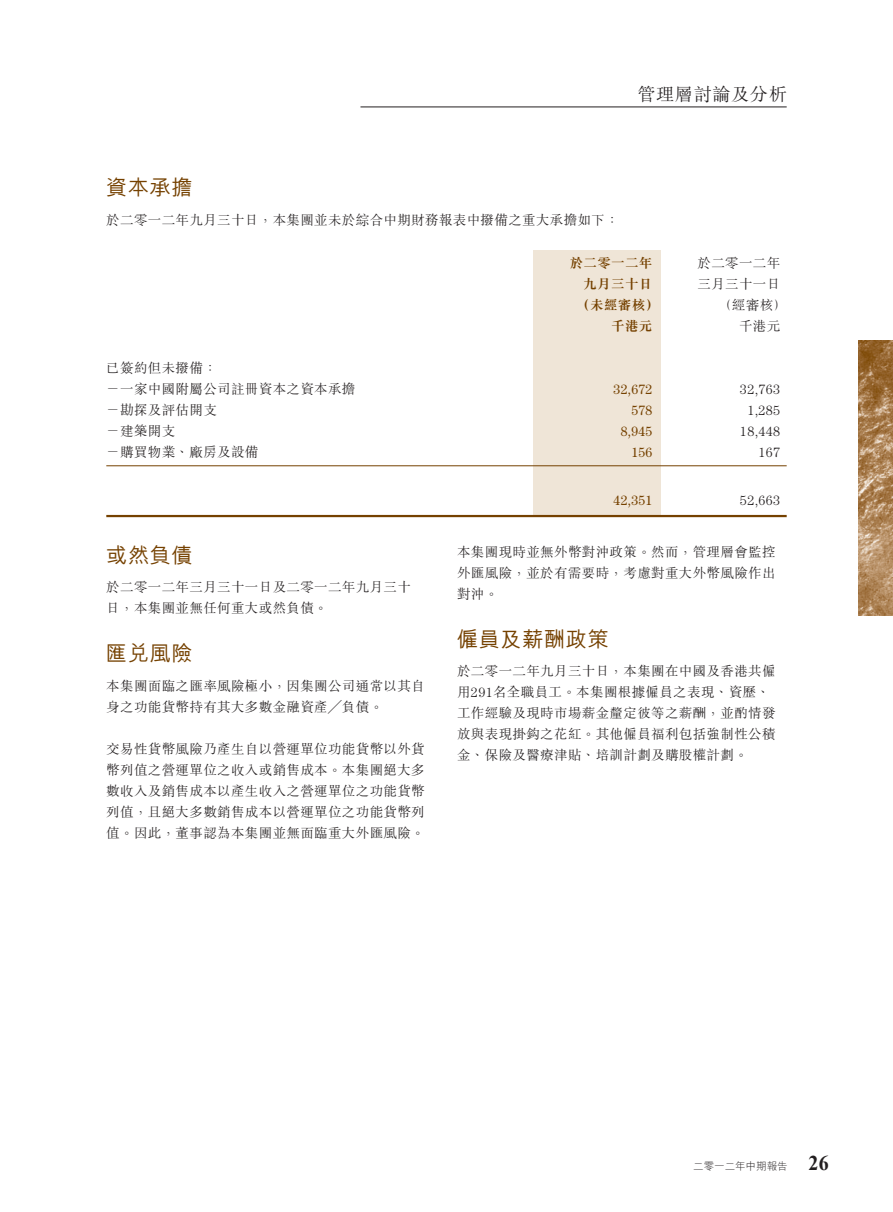
<style>
.page{position:relative;width:893px;height:1212px;background:#fff}
.page>*{position:absolute;margin:0;border:0;box-sizing:border-box;transform-origin:0 0}
.t1{font:500 21px "M Hei HK";letter-spacing:.035em;color:#754100}
.t2{font:700 21px "Times New Roman";color:#231f20;scale:.95 1}
.t3{font:300 18px "M Sung HK";letter-spacing:.04em;color:#231f20}
.t4{font:300 13.5px/21px "M Sung HK";letter-spacing:.025em;color:#231f20}
.t5{font:300 13.5px "Century Std";letter-spacing:.025em;color:#231f20}
.t6{font:13.5px "Century Std";letter-spacing:.025em;color:#754100}
.t7{font:700 13.5px "M Sung HK";letter-spacing:.025em;color:#754100}
.t8{font:300 10.5px "M Hei HK";color:#231f20}
.s1{font-family:"Century Std"}
</style>
<div class="page">
<hr style="left:360px;top:107px;width:427px;height:1px;background:#231f20">
<img style="left:859px;top:340px;width:34px;height:275px">
<div style="left:534px;top:250px;width:127px;height:266px;background:#efe5d7"></div>
<hr style="left:106px;top:465px;width:681px;height:1px;background:#754100">
<hr style="left:106px;top:515px;width:681px;height:2px;background:#754100">
<p class="t3" style="left:637px;top:82px;width:151px">管理層討論及分析</p>
<p class="t1" style="left:106px;top:172px;width:88px">資本承擔</p>
<p class="t4" style="left:106px;top:209px;width:514px">於二零一二年九月三十日，本集團並未於綜合中期財務報表中撥備之重大承擔如下：</p>
<p class="t7" style="left:570px;top:254px;width:84px">於二零一二年</p>
<p class="t4" style="left:697px;top:252px;width:84px">於二零一二年</p>
<p class="t7" style="left:583px;top:275px;width:70px">九月三十日</p>
<p class="t4" style="left:697px;top:273px;width:84px">三月三十一日</p>
<p class="t7" style="left:576px;top:296px;width:84px">（未經審核）</p>
<p class="t4" style="left:718px;top:294px;width:70px">（經審核）</p>
<p class="t7" style="left:611px;top:317px;width:43px">千港元</p>
<p class="t4" style="left:739px;top:315px;width:43px">千港元</p>
<p class="t4" style="left:106px;top:357px;width:251px">已簽約但未撥備：<br>－一家中國附屬公司註冊資本之資本承擔</p>
<p class="t6" style="left:614px;top:382px;width:40px">32,672</p>
<p class="t5" style="left:740px;top:382px;width:42px">32,763</p>
<p class="t4" style="left:106px;top:399px;width:112px">－勘探及評估開支</p>
<p class="t6" style="left:631px;top:403px;width:22px">578</p>
<p class="t5" style="left:747px;top:403px;width:34px">1,285</p>
<p class="t4" style="left:106px;top:420px;width:70px">－建築開支</p>
<p class="t6" style="left:621px;top:424px;width:33px">8,945</p>
<p class="t5" style="left:740px;top:424px;width:42px">18,448</p>
<p class="t4" style="left:106px;top:441px;width:154px">－購買物業、廠房及設備</p>
<p class="t6" style="left:631px;top:445px;width:22px">156</p>
<p class="t5" style="left:758px;top:445px;width:23px">167</p>
<p class="t6" style="left:614px;top:493px;width:40px">42,351</p>
<p class="t5" style="left:740px;top:493px;width:42px">52,663</p>
<p class="t1" style="left:106px;top:540px;width:88px">或然負債</p>
<p class="t4" style="left:106px;top:576px;width:306px">於二零一二年三月三十一日及二零一二年九月三十日，本集團並無任何重大或然負債。</p>
<p class="t1" style="left:106px;top:638px;width:88px">匯兌風險</p>
<p class="t4" style="left:106px;top:674px;width:320px">本集團面臨之匯率風險極小，因集團公司通常以其自身之功能貨幣持有其大多數金融資產╱負債。</p>
<p class="t4" style="left:106px;top:737px;width:320px;text-align:justify">交易性貨幣風險乃產生自以營運單位功能貨幣以外貨幣列值之營運單位之收入或銷售成本。本集團絕大多數收入及銷售成本以產生收入之營運單位之功能貨幣列值，且絕大多數銷售成本以營運單位之功能貨幣列值。因此，董事認為本集團並無面臨重大外匯風險。</p>
<p class="t4" style="left:457px;top:540px;width:320px;text-align:justify">本集團現時並無外幣對沖政策。然而，管理層會監控外匯風險，並於有需要時，考慮對重大外幣風險作出對沖。</p>
<p class="t1" style="left:457px;top:624px;width:153px">僱員及薪酬政策</p>
<p class="t4" style="left:457px;top:660px;width:320px">於二零一二年九月三十日，本集團在中國及香港共僱用<span class="s1">291</span>名全職員工。本集團根據僱員之表現、資歷、工作經驗及現時市場薪金釐定彼等之薪酬，並酌情發放與表現掛鈎之花紅。其他僱員福利包括強制性公積金、保險及醫療津貼、培訓計劃及購股權計劃。</p>
<p class="t8" style="left:693px;top:1159px;width:96px">二零一二年中期報告</p>
<p class="t2" style="left:808px;top:1148px;width:23px">26</p>
</div>
